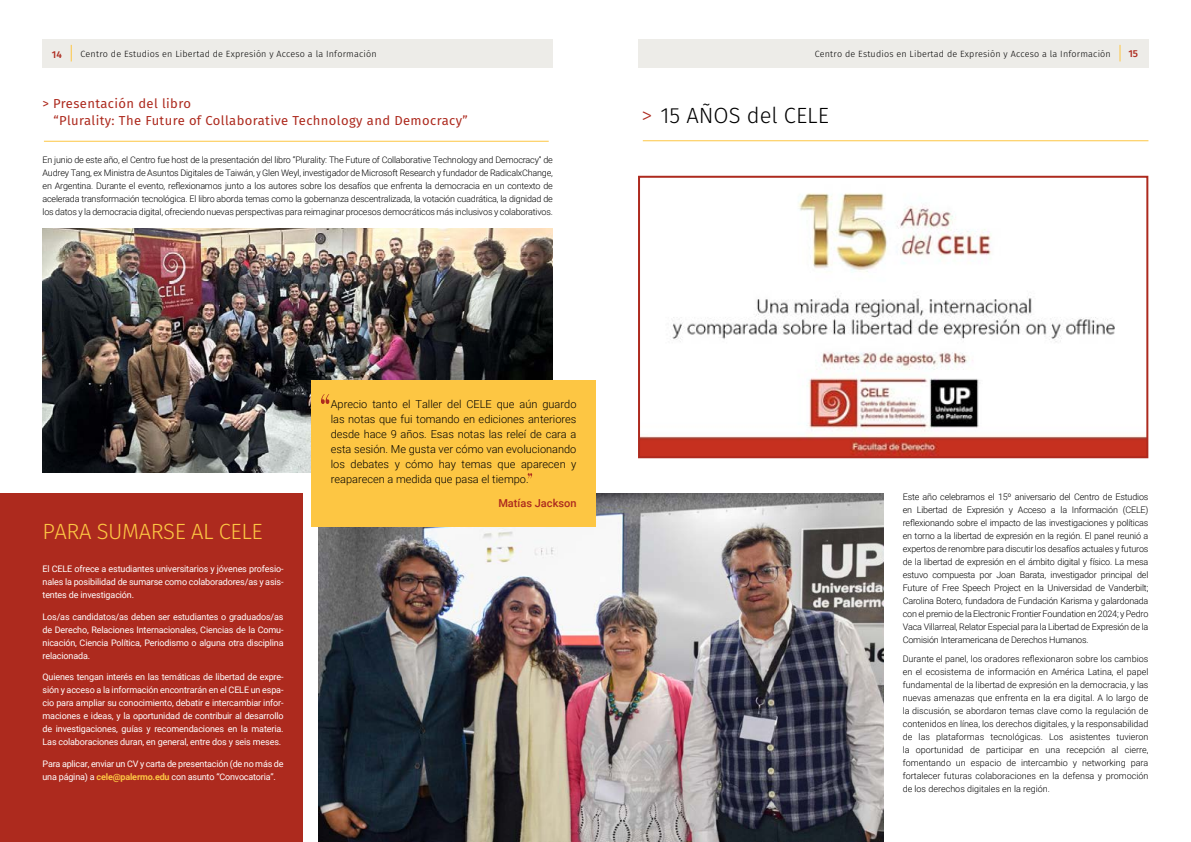
<style>
.page{position:relative;width:1191px;height:842px;background:#fff}
.page>*{position:absolute;margin:0;border:0;box-sizing:border-box;transform-origin:0 0}
.t1{font:300 22px "Fira Sans";letter-spacing:-.02em;color:#fdc643}
.t2{font:300 22px "Fira Sans";color:#000}
.t3{font:13px/17px "Fira Sans";letter-spacing:.03em;color:#ad2a1e}
.t4{font:300 11px/15px "Roboto";color:#000;text-align:justify}
.t5{font:500 11px "Roboto";color:#ad2a1e}
.t6{font:500 10px "Fira Sans";color:#ad2a1e}
.t7{font:300 9px/13px "Roboto";letter-spacing:-.02em;color:#000;text-align:justify}
.t8{font:9px/13px "Roboto";letter-spacing:-.015em;color:#fff;text-align:justify}
.t9{font:300 9px "Fira Sans";letter-spacing:.02em;color:#000}
.s1{color:#ad2a1e}
.s2{font-weight:700;color:#fdc643}
</style>
<div class="page">
<div style="left:43px;top:39px;width:510px;height:28px;background:#edece8"></div>
<div style="left:638px;top:39px;width:510px;height:28px;background:#edece8"></div>
<svg style="left:71px;top:45px;width:1px;height:16px"></svg>
<svg style="left:1119px;top:45px;width:1px;height:16px"></svg>
<hr style="left:44px;top:141px;width:505px;height:1px;background:#fdc643">
<img style="left:43px;top:228px;width:510px;height:244px">
<img style="left:641px;top:193px;width:504px;height:262px">
<div style="left:638px;top:176px;width:510px;height:282px;border:2px solid #ad2a1e"></div>
<hr style="left:643px;top:140px;width:505px;height:1px;background:#fdc643">
<img style="left:319px;top:493px;width:565px;height:349px">
<div style="left:0;top:493px;width:302px;height:349px;background:#ad2a1e"></div>
<div style="left:311px;top:380px;width:284px;height:147px;background:#fdc643"></div>
<svg style="left:321px;top:394px;width:8px;height:10px"></svg>
<svg style="left:528px;top:473px;width:4px;height:5px"></svg>
<p class="t6" style="left:52px;top:46px;width:11px">14</p>
<p class="t9" style="left:80px;top:48px;width:298px">Centro de Estudios en Libertad de Expresión y Acceso a la Información</p>
<p class="t9" style="left:814px;top:48px;width:298px">Centro de Estudios en Libertad de Expresión y Acceso a la Información</p>
<p class="t6" style="left:1128px;top:46px;width:11px">15</p>
<h2 class="t3" style="left:54px;top:94px;width:416px;text-indent:-11px">&gt; Presentación del libro<br>“Plurality: The Future of Collaborative Technology and Democracy”</h2>
<p class="t7" style="left:43px;top:153px;width:512px">En junio de este año, el Centro fue host de la presentación del libro “Plurality: The Future of Collaborative Technology and Democracy” de Audrey Tang, ex Ministra de Asuntos Digitales de Taiwán, y Glen Weyl, investigador de Microsoft Research y fundador de RadicalxChange, en Argentina. Durante el evento, reflexionamos junto a los autores sobre los desafíos que enfrenta la democracia en un contexto de acelerada transformación tecnológica. El libro aborda temas como la gobernanza descentralizada, la votación cuadrática, la dignidad de los datos y la democracia digital, ofreciendo nuevas perspectivas para reimaginar procesos democráticos más inclusivos y colaborativos.</p>
<h1 class="t2" style="left:641px;top:100px;width:189px"><span class="s1">&gt;</span> 15 AÑOS del CELE</h1>
<h1 class="t1" style="left:43px;top:516px;width:222px">PARA SUMARSE AL CELE</h1>
<p class="t8" style="left:43px;top:562px;width:242px">El CELE ofrece a estudiantes universitarios y jóvenes profesio&shy;nales la posibilidad de sumarse como colaboradores/as y asis&shy;tentes de investigación.</p>
<p class="t8" style="left:43px;top:610px;width:242px">Los/as candidatos/as deben ser estudiantes o graduados/as de Derecho, Relaciones Internacionales, Ciencias de la Comu&shy;nicación, Ciencia Política, Periodismo o alguna otra disciplina relacionada.</p>
<p class="t8" style="left:43px;top:670px;width:243px">Quienes tengan interés en las temáticas de libertad de expre&shy;sión y acceso a la información encontrarán en el CELE un espa&shy;cio para ampliar su conocimiento, debatir e intercambiar infor&shy;maciones e ideas, y la oportunidad de contribuir al desarrollo de investigaciones, guías y recomendaciones en la materia.<br>Las colaboraciones duran, en general, entre dos y seis meses.</p>
<p class="t8" style="left:43px;top:756px;width:242px;line-height:13.5px">Para aplicar, enviar un CV y carta de presentación (de no más de una página) a <span class="s2">cele@palermo.edu</span> con asunto “Convocatoria”.</p>
<p class="t4" style="left:331px;top:396px;width:247px">Aprecio tanto el Taller del CELE que aún guardo las notas que fui tomando en ediciones anteriores desde hace 9 años. Esas notas las releí de cara a esta sesión. Me gusta ver cómo van evolucionando los debates y cómo hay temas que aparecen y reaparecen a medida que pasa el tiempo.</p>
<p class="t5" style="left:498px;top:495px;width:80px">Matías Jackson</p>
<p class="t7" style="left:902px;top:490px;width:247px">Este año celebramos el 15º aniversario del Centro de Estudios en Libertad de Expresión y Acceso a la Información (CELE) reflexionando sobre el impacto de las investigaciones y políticas en torno a la libertad de expresión en la región. El panel reunió a expertos de renombre para discutir los desafíos actuales y futuros de la libertad de expresión en el ámbito digital y físico. La mesa estuvo compuesta por Joan Barata, investigador principal del Future of Free Speech Project en la Universidad de Vanderbilt; Carolina Botero, fundadora de Fundación Karisma y galardonada con el premio de la Electronic Frontier Foundation en 2024; y Pedro Vaca Villarreal, Relator Especial para la Libertad de Expresión de la Comisión Interamericana de Derechos Humanos.</p>
<p class="t7" style="left:902px;top:652px;width:247px">Durante el panel, los oradores reflexionaron sobre los cambios en el ecosistema de información en América Latina, el papel fundamental de la libertad de expresión en la democracia, y las nuevas amenazas que enfrenta en la era digital. A lo largo de la discusión, se abordaron temas clave como la regulación de contenidos en línea, los derechos digitales, y la responsabilidad de las plataformas tecnológicas. Los asistentes tuvieron la oportunidad de participar en una recepción al cierre, fomentando un espacio de intercambio y networking para fortalecer futuras colaboraciones en la defensa y promoción de los derechos digitales en la región.</p>
</div>
